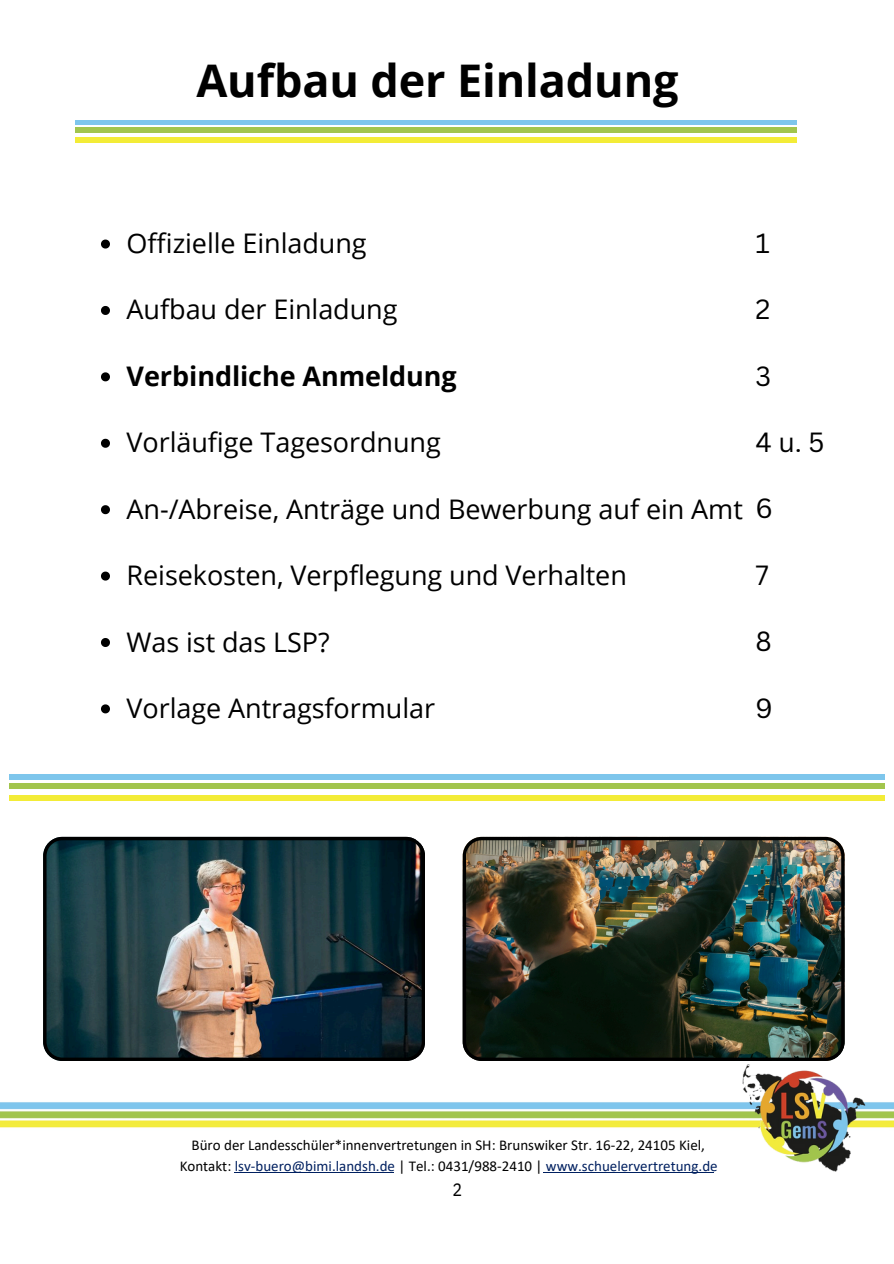
<style>
.page{position:relative;width:894px;height:1264px;background:#fff}
.page>*{position:absolute;margin:0;border:0;box-sizing:border-box;transform-origin:0 0}
.t1{font:700 45px "Open Sans";letter-spacing:-.005em;color:#000}
.t2{font:27px "Open Sans";color:#000}
.t3{font:700 27px "Open Sans";letter-spacing:-.005em;color:#000}
.t4{font:27px "Canva Sans";color:#000}
.t5{font:18px "IBM Plex Sans Cond";color:#000}
.t6{font:15px "Calibri";color:#002060}
.t7{font:15px "Calibri";color:#000}
.s1{color:#000}
</style>
<div class="page">
<hr style="left:234px;top:1172px;width:159px;height:1px;background:#002060">
<hr style="left:543px;top:1172px;width:170px;height:1px;background:#002060">
<img style="left:0;top:1102px;width:893px;height:26px">
<img style="left:741px;top:1060px;width:125px;height:112px">
<div style="left:9px;top:774px;width:875px;height:5px;background:#7ec6ec"></div>
<div style="left:9px;top:783px;width:875px;height:5px;background:#a2c54d"></div>
<div style="left:9px;top:795px;width:875px;height:5px;background:#f3ec37"></div>
<img style="left:43px;top:836px;width:381px;height:224px">
<img style="left:462px;top:836px;width:382px;height:224px">
<div style="left:75px;top:120px;width:721px;height:5px;background:#7ec6ec"></div>
<hr style="left:75px;top:128px;width:721px;height:4px;background:#a2c54d">
<hr style="left:75px;top:138px;width:721px;height:4px;background:#f3ec37">
<svg style="left:101px;top:239px;width:9px;height:9px"></svg>
<svg style="left:101px;top:306px;width:9px;height:9px"></svg>
<svg style="left:101px;top:372px;width:9px;height:9px"></svg>
<svg style="left:101px;top:439px;width:9px;height:9px"></svg>
<svg style="left:101px;top:505px;width:9px;height:9px"></svg>
<svg style="left:101px;top:571px;width:9px;height:9px"></svg>
<svg style="left:101px;top:638px;width:9px;height:9px"></svg>
<svg style="left:101px;top:704px;width:9px;height:9px"></svg>
<p class="t1" style="left:196px;top:49px;width:483px">Aufbau der Einladung</p>
<p class="t2" style="left:127px;top:224px;width:241px">Offizielle Einladung</p>
<p class="t2" style="left:127px;top:290px;width:272px">Aufbau der Einladung</p>
<p class="t3" style="left:127px;top:357px;width:331px">Verbindliche Anmeldung</p>
<p class="t2" style="left:127px;top:423px;width:315px">Vorläufige Tagesordnung</p>
<p class="t2" style="left:127px;top:490px;width:617px">An-/Abreise, Anträge und Bewerbung auf ein Amt</p>
<p class="t2" style="left:127px;top:556px;width:501px">Reisekosten, Verpflegung und Verhalten</p>
<p class="t2" style="left:127px;top:622px;width:204px">Was ist das LSP?</p>
<p class="t4" style="left:755px;top:224px;width:16px">1</p>
<p class="t4" style="left:755px;top:290px;width:16px">2</p>
<p class="t4" style="left:755px;top:357px;width:17px">3</p>
<p class="t4" style="left:755px;top:423px;width:70px">4u.5</p>
<p class="t4" style="left:755px;top:489px;width:19px">6</p>
<p class="t4" style="left:755px;top:556px;width:15px">7</p>
<p class="t4" style="left:755px;top:622px;width:18px">8</p>
<h2 class="t2" style="left:127px;top:689px;width:310px">Vorlage Antragsformular</h2>
<p class="t4" style="left:755px;top:688px;width:19px">9</p>
<p class="t7" style="left:191px;top:1138px;width:514px">Büro der Landesschüler*innenvertretungen in SH: Brunswiker Str. 16-22, 24105 Kiel,</p>
<p class="t6" style="left:180px;top:1159px;width:539px"><span class="s1">Kontakt:</span> lsv-buero@bimi.landsh.de <span class="s1">| Tel.: 0431/988-2410 |</span> www.schuelervertretung.de</p>
<p class="t5" style="left:452px;top:1177px;width:11px">2</p>
</div>
